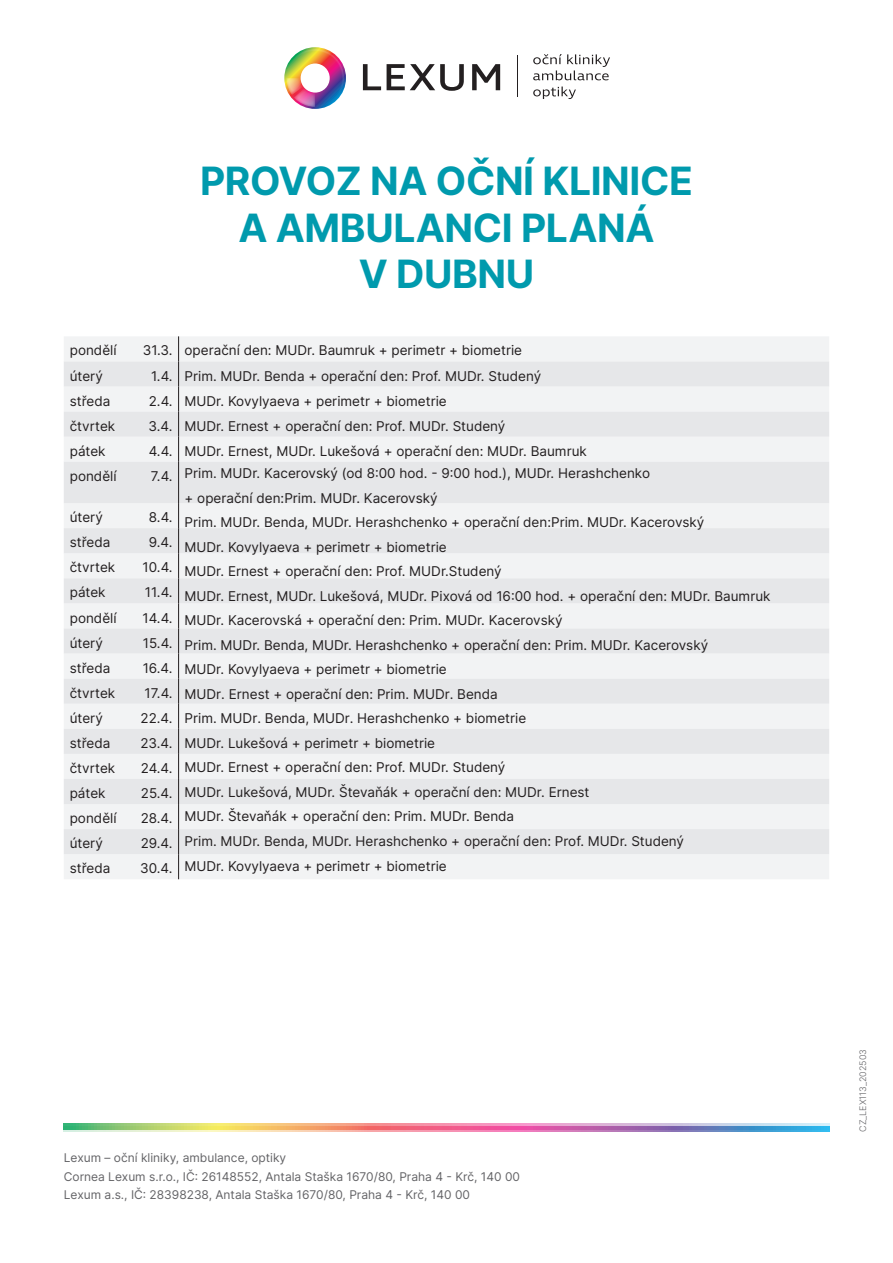
<style>
.page{position:relative;width:893px;height:1263px;background:#fff}
.page>*{position:absolute;margin:0;border:0;box-sizing:border-box;transform-origin:0 0}
.t1{font:700 39px/46.8px "Inter";letter-spacing:-.01em;color:#009aad;text-align:center}
.t2{font:13.5px/24.6px "Inter";color:#231f20}
.t3{font:12px/18.6px "Inter";color:#636366}
.t4{font:300 9px "Inter";color:#636366}
</style>
<div class="page">
<svg style="left:64px;top:1123px;width:765px;height:3px;background:#d8bcaf"></svg>
<svg style="left:64px;top:1126px;width:765px;height:6px;background:#ba979f"></svg>
<img style="left:284px;top:47px;width:62px;height:62px">
<svg style="left:363px;top:64px;width:137px;height:27px"></svg>
<hr style="left:517px;top:55px;width:1px;height:42px;background:#231f20">
<svg style="left:533px;top:54px;width:77px;height:26px"></svg>
<svg style="left:533px;top:87px;width:43px;height:12px"></svg>
<div style="left:64px;top:336px;width:765px;height:543px;background:#f2f3f4"></div>
<svg style="left:64px;top:361px;width:765px;height:493px;fill:#e6e7e9"></svg>
<svg style="left:178px;top:336px;width:1px;height:126px"></svg>
<hr style="left:178px;top:462px;width:1px;height:41px;background:#231f20">
<svg style="left:178px;top:503px;width:1px;height:376px"></svg>
<p class="t1" style="left:200px;top:156px;width:494px">PROVOZ NA OČNÍ KLINICE<br>A AMBULANCI PLANÁ</p>
<p class="t1" style="left:359px;top:250px;width:177px">V DUBNU</p>
<p class="t2" style="left:70px;top:338px;width:48px">pondělí</p>
<p class="t2" style="left:143px;top:338px;width:31px">31.3.</p>
<p class="t2" style="left:185px;top:338px;width:339px">operační den: MUDr. Baumruk + perimetr + biometrie</p>
<p class="t2" style="left:70px;top:363px;width:35px">úterý</p>
<p class="t2" style="left:151px;top:363px;width:23px">1.4.</p>
<p class="t2" style="left:185px;top:363px;width:358px">Prim. MUDr. Benda + operační den: Prof. MUDr. Studený</p>
<p class="t2" style="left:70px;top:388px;width:42px">středa</p>
<p class="t2" style="left:149px;top:388px;width:25px">2.4.</p>
<p class="t2" style="left:185px;top:388px;width:264px">MUDr. Kovylyaeva + perimetr + biometrie</p>
<p class="t2" style="left:70px;top:413px;width:47px">čtvrtek</p>
<p class="t2" style="left:149px;top:413px;width:25px">3.4.</p>
<p class="t2" style="left:185px;top:413px;width:322px">MUDr. Ernest + operační den: Prof. MUDr. Studený</p>
<p class="t2" style="left:70px;top:438px;width:37px">pátek</p>
<p class="t2" style="left:149px;top:438px;width:25px">4.4.</p>
<p class="t2" style="left:185px;top:438px;width:404px">MUDr. Ernest, MUDr. Lukešová + operační den: MUDr. Baumruk</p>
<p class="t2" style="left:70px;top:463px;width:48px">pondělí</p>
<p class="t2" style="left:151px;top:463px;width:23px">7.4.</p>
<p class="t2" style="left:70px;top:505px;width:35px">úterý</p>
<p class="t2" style="left:149px;top:505px;width:25px">8.4.</p>
<p class="t2" style="left:70px;top:530px;width:42px">středa</p>
<p class="t2" style="left:149px;top:530px;width:25px">9.4.</p>
<p class="t2" style="left:70px;top:555px;width:47px">čtvrtek</p>
<p class="t2" style="left:143px;top:555px;width:32px">10.4.</p>
<p class="t2" style="left:70px;top:580px;width:37px">pátek</p>
<p class="t2" style="left:145px;top:580px;width:29px">11.4.</p>
<p class="t2" style="left:70px;top:605px;width:48px">pondělí</p>
<p class="t2" style="left:142px;top:605px;width:32px">14.4.</p>
<p class="t2" style="left:70px;top:630px;width:35px">úterý</p>
<p class="t2" style="left:143px;top:630px;width:31px">15.4.</p>
<p class="t2" style="left:70px;top:655px;width:42px">středa</p>
<p class="t2" style="left:143px;top:655px;width:31px">16.4.</p>
<p class="t2" style="left:70px;top:680px;width:47px">čtvrtek</p>
<p class="t2" style="left:145px;top:680px;width:29px">17.4.</p>
<p class="t2" style="left:70px;top:705px;width:35px">úterý</p>
<p class="t2" style="left:141px;top:705px;width:33px">22.4.</p>
<p class="t2" style="left:70px;top:730px;width:42px">středa</p>
<p class="t2" style="left:140px;top:730px;width:34px">23.4.</p>
<p class="t2" style="left:70px;top:755px;width:47px">čtvrtek</p>
<p class="t2" style="left:141px;top:755px;width:33px">24.4.</p>
<p class="t2" style="left:70px;top:781px;width:37px">pátek</p>
<p class="t2" style="left:141px;top:781px;width:33px">25.4.</p>
<p class="t2" style="left:70px;top:806px;width:48px">pondělí</p>
<p class="t2" style="left:141px;top:806px;width:33px">28.4.</p>
<p class="t2" style="left:70px;top:831px;width:35px">úterý</p>
<p class="t2" style="left:141px;top:831px;width:33px">29.4.</p>
<p class="t2" style="left:70px;top:856px;width:42px">středa</p>
<p class="t2" style="left:140px;top:856px;width:34px">30.4.</p>
<p class="t2" style="left:185px;top:460px;width:587px">Prim. MUDr. Kacerovský (od 8:00 hod. - 9:00 hod.), MUDr. Herashchenko<br>+ operační den:Prim. MUDr. Kacerovský<br>Prim. MUDr. Benda, MUDr. Herashchenko + operační den:Prim. MUDr. Kacerovský<br>MUDr. Kovylyaeva + perimetr + biometrie<br>MUDr. Ernest + operační den: Prof. MUDr.Studený<br>MUDr. Ernest, MUDr. Lukešová, MUDr. Pixová od 16:00 hod. + operační den: MUDr. Baumruk MUDr. Kacerovská + operační den: Prim. MUDr. Kacerovský<br>Prim. MUDr. Benda, MUDr. Herashchenko + operační den: Prim. MUDr. Kacerovský<br>MUDr. Kovylyaeva + perimetr + biometrie<br>MUDr. Ernest + operační den: Prim. MUDr. Benda<br>Prim. MUDr. Benda, MUDr. Herashchenko + biometrie<br>MUDr. Lukešová + perimetr + biometrie<br>MUDr. Ernest + operační den: Prof. MUDr. Studený<br>MUDr. Lukešová, MUDr. Števaňák + operační den: MUDr. Ernest<br>MUDr. Števaňák + operační den: Prim. MUDr. Benda<br>Prim. MUDr. Benda, MUDr. Herashchenko + operační den: Prof. MUDr. Studený<br>MUDr. Kovylyaeva + perimetr + biometrie</p>
<p class="t3" style="left:64px;top:1148px;width:458px">Lexum – oční kliniky, ambulance, optiky<br>Cornea Lexum s.r.o., IČ: 26148552, Antala Staška 1670/80, Praha 4 - Krč, 140 00<br>Lexum a.s., IČ: 28398238, Antala Staška 1670/80, Praha 4 - Krč, 140 00</p>
<p class="t4" style="left:856px;top:1132px;width:84px;rotate:-90deg">CZ_LEX113_202503</p>
</div>
